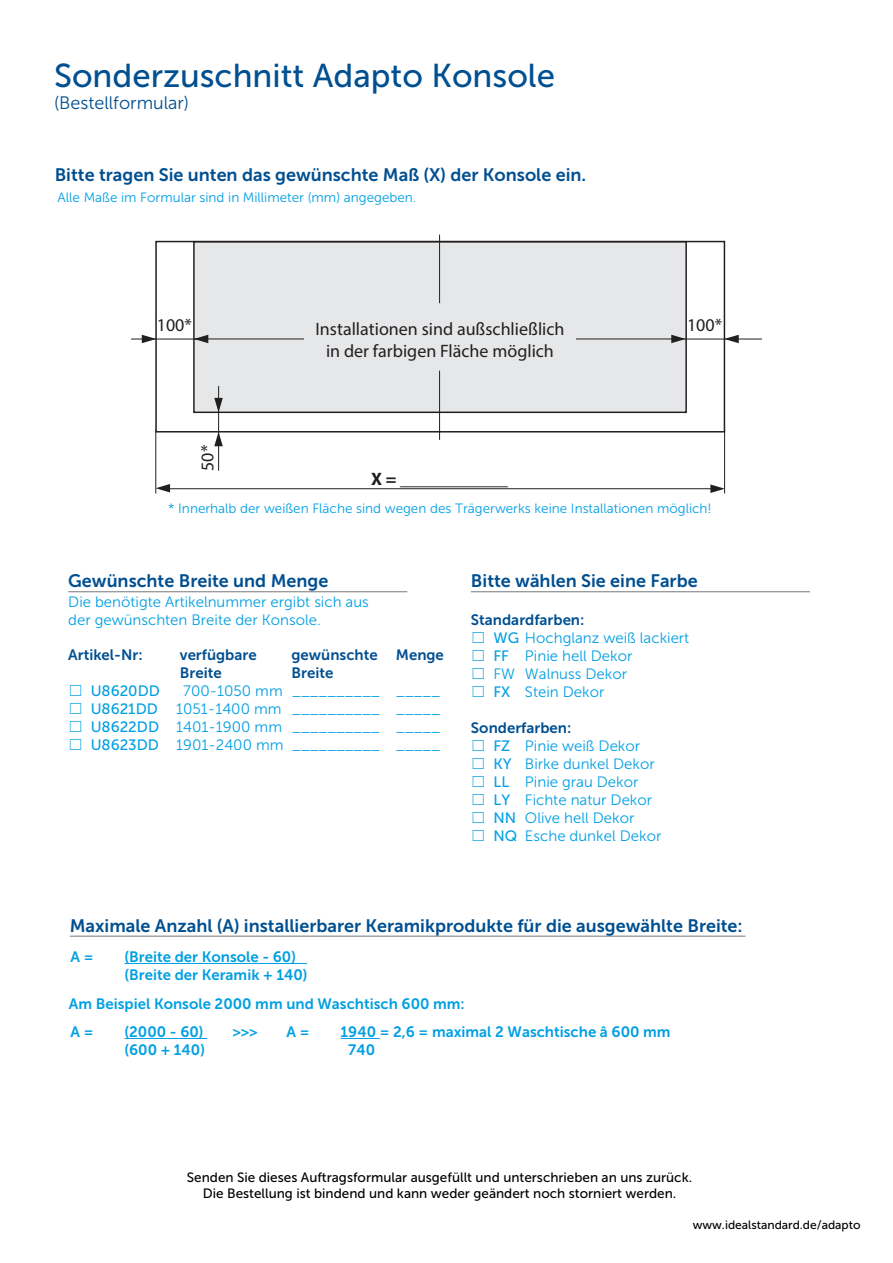
<style>
.page{position:relative;width:893px;height:1263px;background:#fff}
.page>*{position:absolute;margin:0;border:0;box-sizing:border-box;transform-origin:0 0}
.t1{font:33px "Museo Sans 500";color:#004f91}
.t2{font:18px "Museo Sans 700";color:#004f91}
.t3{font:18px/21.6px "Myriad Pro";color:#231f20;text-align:center}
.t4{font:18px "Museo Sans 300";color:#004f91}
.t5{font:700 18px "Myriad Pro";color:#231f20}
.t6{font:15px/18px "Museo Sans 300";color:#009fe3}
.t7{font:15px/18px "Museo Sans 700";color:#009fe3}
.t8{font:15px "Museo Sans 700";color:#004f91}
.t9{font:13.5px/16.2px "Museo Sans 500";color:#000;text-align:center}
.t10{font:13.5px "Museo Sans 300";color:#009fe3}
.t11{font:12px "Museo Sans 500";color:#000}
.s1{font-family:"MS Gothic"}
.s2{font-family:"Museo Sans 500"}
.s3{color:#fff}
</style>
<div class="page">
<hr style="left:70px;top:935px;width:676px;height:2px;background:#878787">
<hr style="left:125px;top:963px;width:182px;height:1px;background:#009fe3">
<hr style="left:125px;top:1038px;width:82px;height:1px;background:#009fe3">
<hr style="left:341px;top:1038px;width:39px;height:1px;background:#009fe3">
<div style="left:193px;top:241px;width:494px;height:172px;background:#e6e7e8;border:2px solid #231f20"></div>
<div style="left:155px;top:241px;width:570px;height:191px;border:2px solid #231f20"></div>
<svg style="left:194px;top:335px;width:14px;height:8px"></svg>
<svg style="left:724px;top:335px;width:15px;height:8px"></svg>
<svg style="left:671px;top:335px;width:15px;height:8px"></svg>
<svg style="left:142px;top:335px;width:14px;height:8px"></svg>
<hr style="left:194px;top:339px;width:110px;height:1px;background:#221f1f">
<hr style="left:576px;top:339px;width:110px;height:1px;background:#221f1f">
<hr style="left:131px;top:339px;width:76px;height:1px;background:#221f1f">
<svg style="left:214px;top:398px;width:9px;height:14px"></svg>
<svg style="left:214px;top:432px;width:9px;height:14px"></svg>
<hr style="left:218px;top:386px;width:1px;height:85px;background:#221f1f">
<hr style="left:686px;top:339px;width:76px;height:1px;background:#221f1f">
<hr style="left:155px;top:430px;width:1px;height:63px;background:#221f1f">
<hr style="left:724px;top:430px;width:1px;height:63px;background:#221f1f">
<hr style="left:439px;top:235px;width:1px;height:68px;background:#221f1f">
<hr style="left:439px;top:371px;width:1px;height:69px;background:#221f1f">
<svg style="left:156px;top:484px;width:14px;height:8px"></svg>
<hr style="left:161px;top:488px;width:558px;height:1px;background:#221f1f">
<svg style="left:710px;top:484px;width:15px;height:9px"></svg>
<hr style="left:471px;top:591px;width:339px;height:1px;background:#878787">
<hr style="left:68px;top:591px;width:339px;height:1px;background:#878787">
<h1 class="t1" style="left:54px;top:58px;width:502px">Sonderzuschnitt Adapto Konsole</h1>
<p class="t4" style="left:54px;top:93px;width:137px">(Bestellformular)</p>
<p class="t2" style="left:55px;top:165px;width:533px">Bitte tragen Sie unten das gewünschte Maß (X) der Konsole ein.</p>
<p class="t10" style="left:58px;top:190px;width:360px">Alle Maße im Formular sind in Millimeter (mm) angegeben.</p>
<p class="t3" style="left:157px;top:313px;width:37px">100*</p>
<p class="t3" style="left:687px;top:313px;width:37px">100*</p>
<p class="t3" style="left:315px;top:318px;width:250px">Installationen sind außschließlich in der farbigen Fläche möglich</p>
<p class="t3" style="left:196px;top:471px;width:27px;rotate:-90deg">50*</p>
<p class="t5" style="left:371px;top:467px;width:139px">X = ____________</p>
<p class="t10" style="left:168px;top:501px;width:545px">* Innerhalb der weißen Fläche sind wegen des Trägerwerks keine Installationen möglich!</p>
<p class="t2" style="left:68px;top:571px;width:262px">Gewünschte Breite und Menge</p>
<p class="t6" style="left:68px;top:593px;width:302px">Die benötigte Artikelnummer ergibt sich aus der gewünschten Breite der Konsole.</p>
<p class="t8" style="left:68px;top:646px;width:76px">Artikel-Nr:</p>
<p class="t8" style="left:180px;top:646px;width:78px">verfügbare</p>
<p class="t8" style="left:292px;top:646px;width:154px">gewünschte Menge</p>
<p class="t8" style="left:180px;top:664px;width:43px">Breite</p>
<p class="t8" style="left:292px;top:664px;width:43px">Breite</p>
<p class="t6" style="left:68px;top:682px;width:373px;text-align:justify"><span class="s1">☐</span> <span class="s2">U8620DD</span> <span class="s3">1</span>700-1050 mm __________ _____ <span class="s1">☐</span> <span class="s2">U8621DD</span> 1051-1400 mm __________ _____ <span class="s1">☐</span> <span class="s2">U8622DD</span> 1401-1900 mm __________ _____ <span class="s1">☐</span> <span class="s2">U8623DD</span> 1901-2400 mm __________ _____</p>
<p class="t2" style="left:471px;top:571px;width:228px">Bitte wählen Sie eine Farbe</p>
<p class="t8" style="left:471px;top:611px;width:115px">Standardfarben:</p>
<p class="t6" style="left:471px;top:629px;width:220px"><span class="s1">☐</span> <span class="s2">WG</span> Hochglanz weiß lackiert <span class="s1">☐</span> <span class="s2">FF</span> Pinie hell Dekor<br><span class="s1">☐</span> FW Walnuss Dekor<br><span class="s1">☐</span> <span class="s2">FX</span> Stein Dekor</p>
<p class="t8" style="left:471px;top:719px;width:102px">Sonderfarben:</p>
<p class="t6" style="left:471px;top:737px;width:192px"><span class="s1">☐</span> <span class="s2">FZ</span> Pinie weiß Dekor<br><span class="s1">☐</span> <span class="s2">KY</span> Birke dunkel Dekor <span class="s1">☐</span> <span class="s2">LL</span> Pinie grau Dekor<br><span class="s1">☐</span> <span class="s2">LY</span> Fichte natur Dekor <span class="s1">☐</span> <span class="s2">NN</span> Olive hell Dekor<br><span class="s1">☐</span> <span class="s2">NQ</span> Esche dunkel Dekor</p>
<p class="t2" style="left:70px;top:915px;width:674px">Maximale Anzahl (A) installierbarer Keramikprodukte für die ausgewählte Breite:</p>
<p class="t7" style="left:71px;top:948px;width:24px">A =</p>
<p class="t7" style="left:125px;top:948px;width:184px">(Breite der Konsole - 60) (Breite der Keramik + 140)</p>
<p class="t7" style="left:69px;top:995px;width:397px">Am Beispiel Konsole 2000 mm und Waschtisch 600 mm:</p>
<p class="t7" style="left:71px;top:1023px;width:24px">A =</p>
<p class="t7" style="left:125px;top:1023px;width:80px">(2000 - 60)</p>
<p class="t7" style="left:233px;top:1023px;width:27px">&gt;&gt;&gt;</p>
<p class="t7" style="left:287px;top:1023px;width:24px">A =</p>
<p class="t7" style="left:341px;top:1023px;width:331px">1940 = 2,6 = maximal 2 Waschtische â 600 mm</p>
<p class="t7" style="left:125px;top:1041px;width:82px">(600 + 140)</p>
<p class="t7" style="left:341px;top:1041px;width:36px"><span class="s3">1</span>740</p>
<p class="t9" style="left:187px;top:1169px;width:507px">Senden Sie dieses Auftragsformular ausgefüllt und unterschrieben an uns zurück.<br>Die Bestellung ist bindend und kann weder geändert noch storniert werden.</p>
<p class="t11" style="left:693px;top:1218px;width:169px">www.idealstandard.de/adapto</p>
</div>
